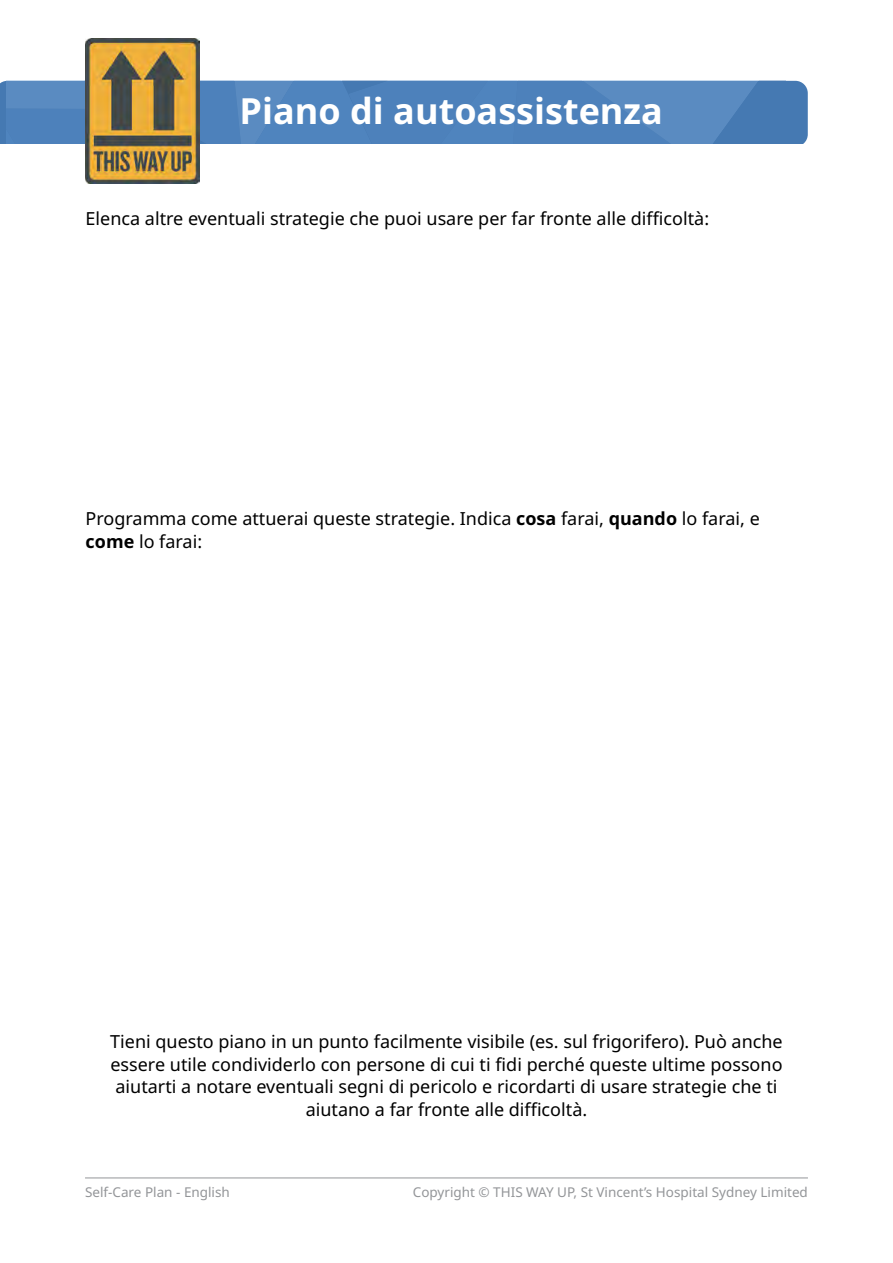
<style>
.page{position:relative;width:893px;height:1263px;background:#fff}
.page>*{position:absolute;margin:0;border:0;box-sizing:border-box;transform-origin:0 0}
.t1{font:700 36px "Noto Sans";color:#fff}
.body{font:18px/22.5px "Noto Sans";color:#000}
.t2{font:13.5px "Noto Sans";color:#939598}
.s1{font-weight:700}
</style>
<div class="page">
<div style="left:0;top:81px;width:808px;height:63px;background:#4579b2"></div>
<svg style="left:6px;top:81px;width:779px;height:63px;background:#5083bc"></svg>
<img style="left:85px;top:38px;width:115px;height:146px">
<hr style="left:85px;top:1177px;width:723px;height:1px;background:#939598">
<h1 class="t1" style="left:240px;top:86px;width:425px">Piano di autoassistenza</h1>
<h1 class="body" style="left:86px;top:208px;width:625px">Elenca altre eventuali strategie che puoi usare per far fronte alle difficoltà:</h1>
<h1 class="body" style="left:86px;top:508px;width:676px">Programma come attuerai queste strategie. Indica <span class="s1">cosa</span> farai, <span class="s1">quando</span> lo farai, e <span class="s1">come</span> lo farai:</h1>
<h1 class="body" style="left:110px;top:1031px;width:674px;text-align:center">Tieni questo piano in un punto facilmente visibile (es. sul frigorifero). Può anche essere utile condividerlo con persone di cui ti fidi perché queste ultime possono aiutarti a notare eventuali segni di pericolo e ricordarti di usare strategie che ti aiutano a far fronte alle difficoltà.</h1>
<p class="t2" style="left:85px;top:1182px;width:146px">Self-Care Plan - English</p>
<p class="t2" style="left:413px;top:1182px;width:397px">Copyright © THIS WAY UP, St Vincent’s Hospital Sydney Limited</p>
</div>
